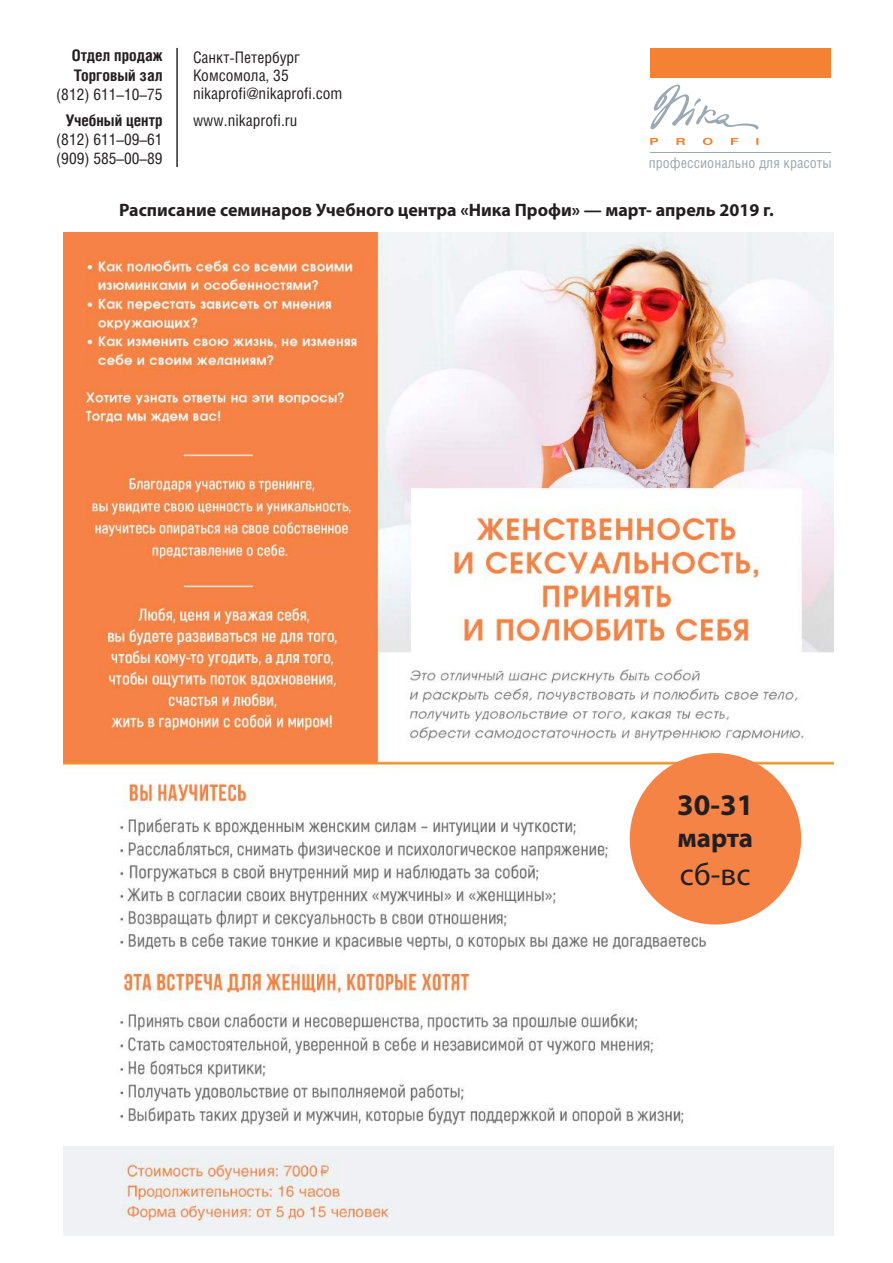
<style>
.page{position:relative;width:893px;height:1263px;background:#fff}
.page>*{position:absolute;margin:0;border:0;box-sizing:border-box;transform-origin:0 0}
.t1{font:31.5px "Myriad Pro";color:#231f20}
.t2{font:700 30px "Myriad Pro";color:#231f20}
.t3{font:700 27px "Myriad Pro";letter-spacing:-.005em;color:#231f20}
.t4{font:700 18px "Myriad Pro";color:#231f20}
.t5{font:16.05px/18.3px "Helios Cond C";color:#231f20}
.t6{font:700 16.05px/19.2px "Helios Cond C";color:#231f20}
.t7{font:14.55px "Helios Cond C";letter-spacing:.005em;color:#9ba9b2}
</style>
<div class="page">
<div style="left:650px;top:48px;width:181px;height:30px;background:#f48232"></div>
<svg style="left:650px;top:138px;width:108px;height:7px"></svg>
<svg style="left:650px;top:84px;width:109px;height:45px"></svg>
<hr style="left:176px;top:48px;width:2px;height:119px;background:#231f20">
<hr style="left:650px;top:152px;width:181px;height:1px;background:#9ba9b2">
<img style="left:64px;top:232px;width:769px;height:1003px">
<div style="left:630px;top:753px;width:171px;height:171px;background:#f58345;border-radius:50%"></div>
<p class="t6" style="left:72px;top:46px;width:92px">Отдел продаж<br>Торговый зал</p>
<p class="t5" style="left:56px;top:85px;width:108px">(812) 611–10–75</p>
<p class="t6" style="left:66px;top:110px;width:98px">Учебный центр</p>
<p class="t5" style="left:56px;top:130px;width:108px;line-height:19.2px">(812) 611–09–61 (909) 585–00–89</p>
<p class="t5" style="left:193px;top:48px;width:151px">Санкт-Петербург<br>Комсомола, 35 nikaprofi@nikaprofi.com</p>
<p class="t5" style="left:193px;top:110px;width:106px">www.nikaprofi.ru</p>
<p class="t7" style="left:649px;top:154px;width:184px">профессионально для красоты</p>
<p class="t4" style="left:119px;top:198px;width:656px">Расписание семинаров Учебного центра «Ника Профи» — март- апрель 2019 г.</p>
<h2 class="t2" style="left:677px;top:785px;width:78px">30-31</h2>
<h3 class="t3" style="left:677px;top:821px;width:77px">марта</h3>
<h1 class="t1" style="left:680px;top:855px;width:72px">сб-вс</h1>
</div>
